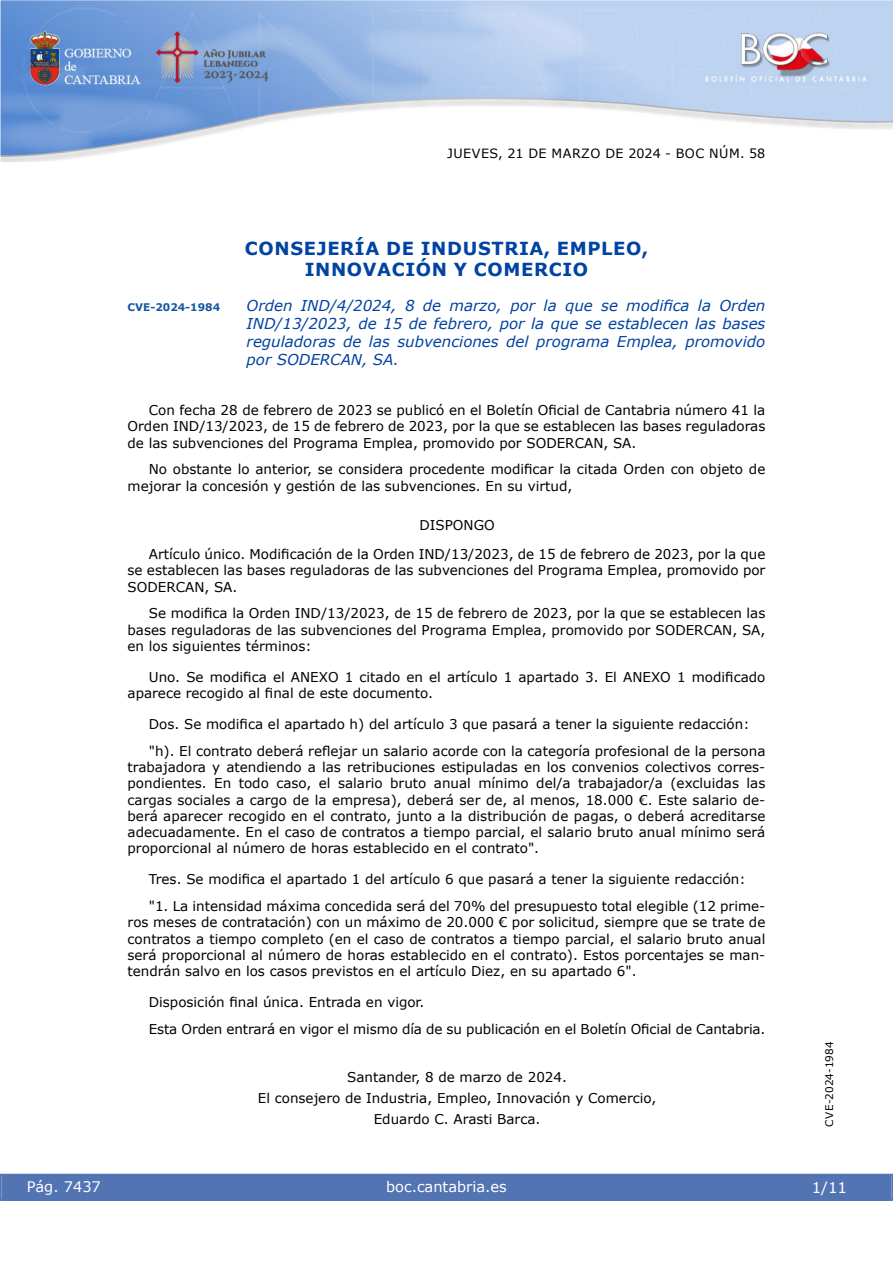
<style>
.page{position:relative;width:893px;height:1263px;background:#fff}
.page>*{position:absolute;margin:0;border:0;box-sizing:border-box;transform-origin:0 0}
.emisor_text{font:700 18px/21px "Verdana";letter-spacing:.035em;color:#0043a2;text-align:center}
.Titulo_text{font:italic 15px/18px "Verdana";color:#0043a2;text-align:justify}
.t1{font:15px "Verdana 2";color:#fff}
.t2{font:14.55px "Verdana 2";color:#fff}
.inicio_de_parrafo{font:13.5px/16.2px "Verdana";color:#000;text-align:justify}
.center{font:13.5px "Verdana";color:#000}
.t3{font:12.75px "Verdana 2";letter-spacing:.035em;color:#000}
.t4{font:10.5px "Verdana 2";color:#000}
.Titulo_text-2{font:700 10.5px "Verdana";color:#185aa2}
.s1{font-family:"Verdana 2"}
</style>
<div class="page">
<img style="left:0;top:0;width:893px;height:161px">
<div style="left:1px;top:1174px;width:890px;height:27px;background:#5274b2"></div>
<p class="t3" style="left:447px;top:144px;width:320px">JUEVES, 21 DE MARZO DE 2024 - BOC NÚM. 58</p>
<h4 class="emisor_text" style="left:245px;top:238px;width:405px">CONSEJERÍA DE INDUSTRIA, EMPLEO,<br>INNOVACIÓN Y COMERCIO</h4>
<p class="Titulo_text-2" style="left:128px;top:300px;width:94px">CVE-2024-1984</p>
<p class="Titulo_text" style="left:247px;top:296px;width:520px">Orden IND/4/2024, 8 de marzo, por la que se modifica la Orden IND/13/2023, de 15 de febrero, por la que se establecen las bases reguladoras de las subvenciones del programa Emplea, promovido por SODERCAN, SA.</p>
<p class="inicio_de_parrafo" style="left:128px;top:402px;width:639px;text-indent:21px">Con fecha 28 de febrero de 2023 se publicó en el Boletín Oficial de Cantabria número 41 la <span class="s1">Orden IND/13/2023, de 15 de febrero de 2023, por la que se establecen las bases reguladoras </span>de las subvenciones del Programa Emplea, promovido por SODERCAN, SA.</p>
<p class="inicio_de_parrafo" style="left:128px;top:461px;width:639px;text-indent:21px">No obstante lo anterior, se considera procedente modificar la citada Orden con objeto de mejorar la concesión y gestión de las subvenciones. En su virtud,</p>
<p class="center" style="left:419px;top:516px;width:77px">DISPONGO</p>
<p class="inicio_de_parrafo" style="left:128px;top:546px;width:639px;text-indent:21px">Artículo único. Modificación de la Orden IND/13/2023, de 15 de febrero de 2023, por la que se establecen las bases reguladoras de las subvenciones del Programa Emplea, promovido por SODERCAN, SA.</p>
<p class="inicio_de_parrafo" style="left:128px;top:605px;width:639px;text-indent:21px">Se modifica la Orden IND/13/2023, de 15 de febrero de 2023, por la que se establecen las bases reguladoras de las subvenciones del Programa Emplea, promovido por SODERCAN, SA, en los siguientes términos:</p>
<p class="inicio_de_parrafo" style="left:128px;top:669px;width:639px;text-indent:21px">Uno. Se modifica el ANEXO 1 citado en el artículo 1 apartado 3. El ANEXO 1 modificado aparece recogido al final de este documento.</p>
<p class="inicio_de_parrafo" style="left:149px;top:716px;width:602px">Dos. Se modifica el apartado h) del artículo 3 que pasará a tener la siguiente redacción:</p>
<p class="inicio_de_parrafo" style="left:128px;top:743px;width:639px;text-indent:21px">"h). El contrato deberá reflejar un salario acorde con la categoría profesional de la persona trabajadora y atendiendo a las retribuciones estipuladas en los convenios colectivos corres&shy;pondientes. En todo caso, el salario bruto anual mínimo del/a trabajador/a (excluidas las cargas sociales a cargo de la empresa), deberá ser de, al menos, 18.000 €. Este salario de&shy;berá aparecer recogido en el contrato, junto a la distribución de pagas, o deberá acreditarse adecuadamente. En el caso de contratos a tiempo parcial, el salario bruto anual mínimo será proporcional al número de horas establecido en el contrato".</p>
<p class="inicio_de_parrafo" style="left:149px;top:871px;width:598px">Tres. Se modifica el apartado 1 del artículo 6 que pasará a tener la siguiente redacción:</p>
<p class="inicio_de_parrafo" style="left:128px;top:898px;width:639px;text-indent:21px">"1. La intensidad máxima concedida será del 70% del presupuesto total elegible (12 prime&shy;ros meses de contratación) con un máximo de 20.000 € por solicitud, siempre que se trate de contratos a tiempo completo (en el caso de contratos a tiempo parcial, el salario bruto anual será proporcional al número de horas establecido en el contrato). Estos porcentajes se man&shy;tendrán salvo en los casos previstos en el artículo Diez, en su apartado 6".</p>
<p class="inicio_de_parrafo" style="left:149px;top:994px;width:277px">Disposición final única. Entrada en vigor.</p>
<p class="inicio_de_parrafo" style="left:149px;top:1021px;width:618px">Esta Orden entrará en vigor el mismo día de su publicación en el Boletín Oficial de Cantabria.</p>
<p class="center" style="left:347px;top:1068px;width:221px">Santander, 8 de marzo de 2024.</p>
<p class="center" style="left:258px;top:1089px;width:400px">El consejero de Industria, Empleo, Innovación y Comercio,</p>
<p class="center" style="left:374px;top:1110px;width:168px">Eduardo C. Arasti Barca.</p>
<p class="t2" style="left:27px;top:1177px;width:76px">Pág. 7437</p>
<p class="t2" style="left:386px;top:1177px;width:122px">boc.cantabria.es</p>
<p class="t4" style="left:822px;top:1126px;width:87px;rotate:-90deg">CVE-2024-1984</p>
<p class="t1" style="left:812px;top:1177px;width:37px">1/11</p>
</div>
